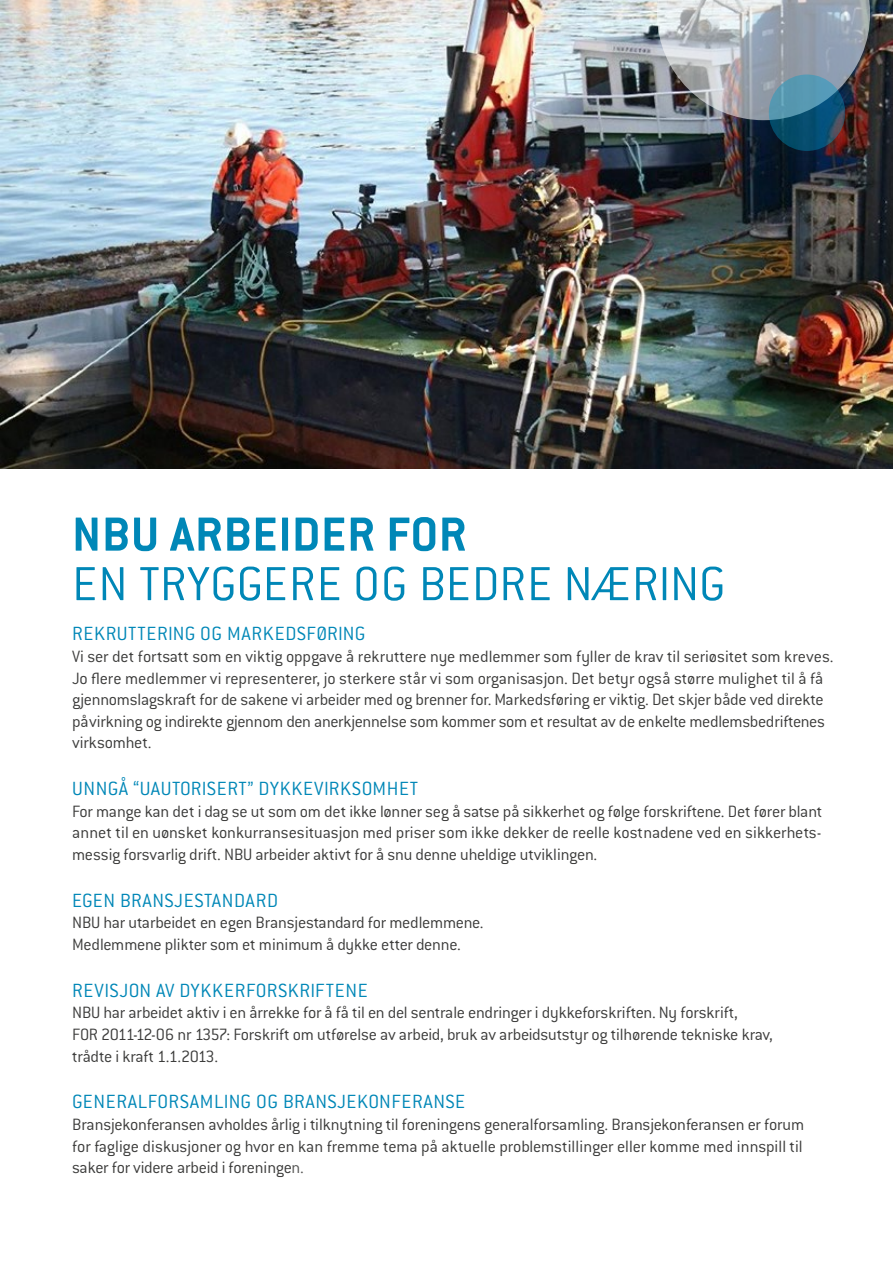
<style>
.page{position:relative;width:893px;height:1263px;background:#fff}
.page>*{position:absolute;margin:0;border:0;box-sizing:border-box;transform-origin:0 0}
.t1{font:300 52.5px "Conduit ITC";color:#0087b7}
.t2{font:700 52.5px "Conduit ITC";letter-spacing:.02em;color:#0087b7}
.t3{font:300 21px "Conduit ITC";letter-spacing:.03em;color:#0087b7}
.t4{font:300 18px/21.6px "Conduit ITC";letter-spacing:-.01em;color:#3c3c3b}
.s1{color:#575756}
</style>
<div class="page">
<img style="left:0;top:0;width:893px;height:469px">
<img style="left:657px;top:0;width:213px;height:120px">
<svg style="left:769px;top:74px;width:76px;height:77px"></svg>
<h1 class="t2" style="left:72px;top:503px;width:396px">NBU ARBEIDER FOR</h1>
<h1 class="t1" style="left:72px;top:555px;width:655px">EN TRYGGERE OG BEDRE NÆRING</h1>
<p class="t3" style="left:72px;top:622px;width:295px">REKRUTTERING OG MARKEDSFØRING</p>
<p class="t4" style="left:72px;top:646px;width:763px">Vi ser det fortsatt som en viktig oppgave å rekruttere nye medlemmer som fyller de krav til seriøsitet som kreves.<br>Jo flere medlemmer vi representerer, jo sterkere står vi som organisasjon. Det betyr også større mulighet til å få gjennomslagskraft for de sakene vi arbeider med og brenner for. Markedsføring er viktig. Det skjer både ved direkte påvirkning og indirekte gjennom den anerkjennelse som kommer som et resultat av de enkelte medlemsbedriftenes virksomhet.</p>
<p class="t3" style="left:72px;top:777px;width:348px">UNNGÅ “UAUTORISERT” DYKKEVIRKSOMHET</p>
<p class="t4" style="left:72px;top:800px;width:752px;text-align:justify">For mange kan det i dag se ut som om det ikke lønner seg å satse på sikkerhet og følge forskriftene. Det fører blant annet til en uønsket konkurransesituasjon med priser som ikke dekker de reelle kostnadene ved en sikkerhets&shy;messig forsvarlig drift. NBU arbeider aktivt for å snu denne uheldige utviklingen.</p>
<p class="t3" style="left:72px;top:889px;width:207px">EGEN BRANSJESTANDARD</p>
<p class="t4" style="left:72px;top:912px;width:413px">NBU har utarbeidet en egen Bransjestandard for medlemmene.<br>Medlemmene plikter som et minimum å dykke etter denne.</p>
<p class="t3" style="left:72px;top:979px;width:297px">REVISJON AV DYKKERFORSKRIFTENE</p>
<p class="t4" style="left:72px;top:1002px;width:702px">NBU har arbeidet aktiv i en årrekke for å få til en del sentrale endringer i dykkeforskriften. Ny forskrift,<br>FOR 2011-12-06 nr 1357: Forskrift om utførelse av arbeid, bruk av arbeidsutstyr og tilhørende tekniske krav, trådte i kraft 1.1.2013.</p>
<p class="t3" style="left:72px;top:1090px;width:395px">GENERALFORSAMLING OG BRANSJEKONFERANSE</p>
<p class="t4" style="left:72px;top:1114px;width:734px;text-align:justify">Bransjekonferansen avholdes årlig i tilknytning til foreningens generalforsamling. Bransjekonferansen er forum for faglige diskusjoner og hvor en kan fremme tema på aktuelle problemstillinger eller komme med innspill til saker for videre arbeid i foreninge<span class="s1">n.</span></p>
</div>
